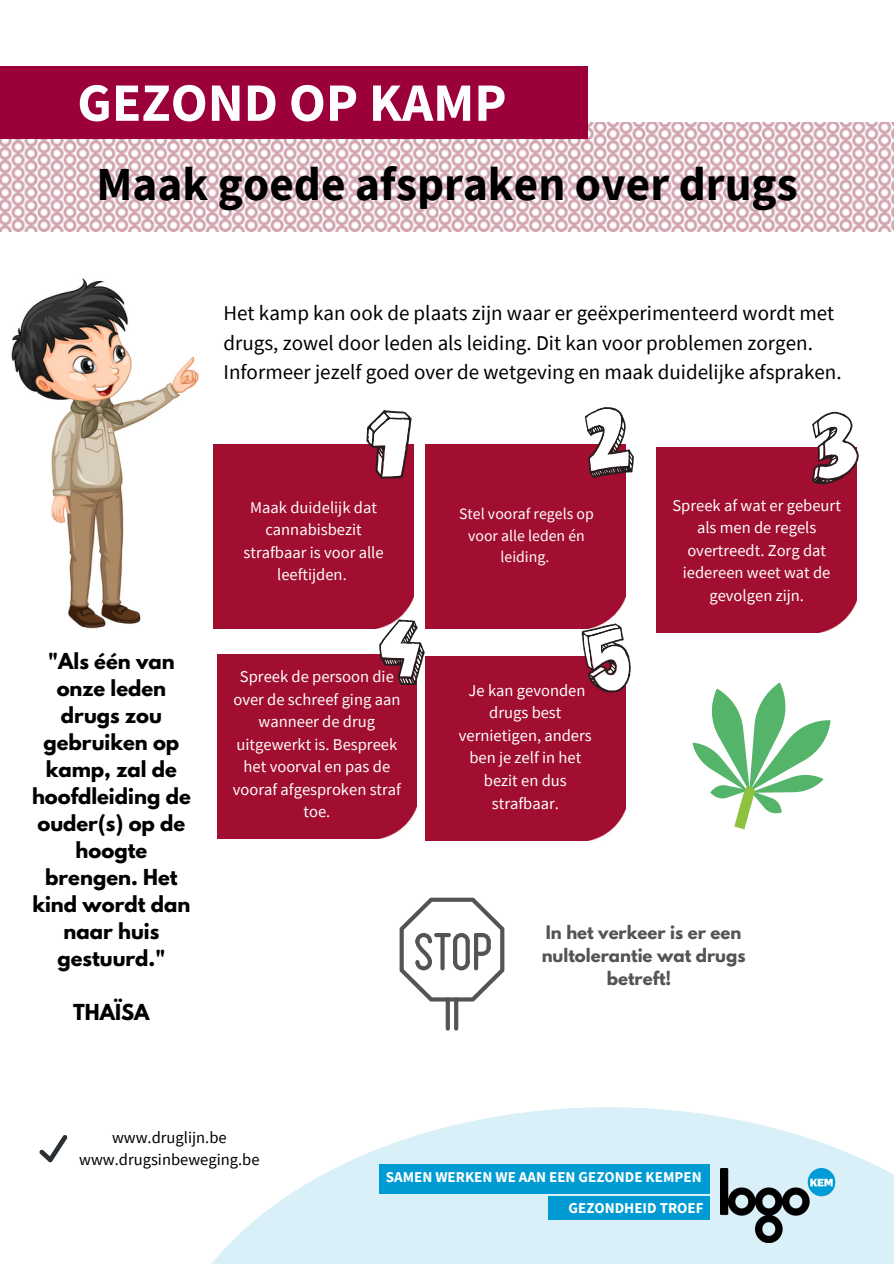
<style>
.page{position:relative;width:894px;height:1264px;background:#fff}
.page>*{position:absolute;margin:0;border:0;box-sizing:border-box;transform-origin:0 0}
.t1{font:700 54px "Source Sans Pro";color:#fefeff}
.t2{font:700 47.25px "Source Sans Pro";color:#000}
.t3{font:21px/29.2px "Source Sans Pro";color:#000}
.t4{font:700 19.5px/27px "League Spartan";color:#000;text-align:center}
.t5{font:16.5px/22.5px "Source Sans Pro";color:#fefeff;text-align:center}
.t6{font:700 16.5px/23px "League Spartan";color:#545454;text-align:center}
.t7{font:16.5px/22.5px "Source Sans Pro";color:#000;text-align:center}
.t8{font:15.75px/21.5px "Source Sans Pro";color:#fefeff;text-align:center}
.t9{font:700 15px/30.3px "Source Sans Pro";color:#fff;text-align:right}
</style>
<div class="page">
<img style="left:0;top:122px;width:893px;height:110px">
<svg style="left:212px;top:1107px;width:681px;height:156px;fill:#daf0f8"></svg>
<img style="left:720px;top:1168px;width:115px;height:74px">
<div style="left:379px;top:1163px;width:330px;height:30px;background:#009bd2"></div>
<div style="left:548px;top:1196px;width:161px;height:23px;background:#009bd2"></div>
<div style="left:0;top:66px;width:587px;height:73px;background:#9b003b"></div>
<svg style="left:39px;top:1135px;width:28px;height:27px"></svg>
<div style="left:214px;top:444px;width:199px;height:185px;background:#a10e2f"></div>
<div style="left:217px;top:654px;width:199px;height:184px;background:#a10e2f"></div>
<div style="left:425px;top:656px;width:200px;height:185px;background:#a10e2f"></div>
<div style="left:425px;top:444px;width:200px;height:185px;background:#a10e2f"></div>
<div style="left:656px;top:448px;width:200px;height:184px;background:#a10e2f"></div>
<svg style="left:366px;top:410px;width:45px;height:68px"></svg>
<svg style="left:584px;top:407px;width:49px;height:71px"></svg>
<svg style="left:811px;top:411px;width:47px;height:73px"></svg>
<svg style="left:379px;top:619px;width:45px;height:66px"></svg>
<svg style="left:581px;top:623px;width:49px;height:69px"></svg>
<svg style="left:692px;top:682px;width:139px;height:147px"></svg>
<svg style="left:399px;top:897px;width:105px;height:104px"></svg>
<svg style="left:474px;top:951px;width:10px;height:4px"></svg>
<hr style="left:474px;top:933px;width:4px;height:37px;background:#545454;border-radius:2px">
<svg style="left:486px;top:939px;width:4px;height:10px"></svg>
<div style="left:445px;top:997px;width:5px;height:33px;background:#545454;border-radius:2px"></div>
<svg style="left:454px;top:997px;width:4px;height:33px"></svg>
<img style="left:11px;top:278px;width:188px;height:350px">
<h1 class="t1" style="left:77px;top:68px;width:430px">GEZOND OP KAMP</h1>
<h2 class="t2" style="left:96px;top:154px;width:702px">Maak goede afspraken over drugs</h2>
<p class="t3" style="left:223px;top:298px;width:619px">Het kamp kan ook de plaats zijn waar er geëxperimenteerd wordt met drugs, zowel door leden als leiding. Dit kan voor problemen zorgen.<br>Informeer jezelf goed over de wetgeving en maak duidelijke afspraken.</p>
<p class="t4" style="left:32px;top:650px;width:160px">"Als één van onze leden drugs zou gebruiken op kamp, zal de hoofdleiding de ouder(s) op de hoogte brengen. Het kind wordt dan naar huis gestuurd."</p>
<p class="t4" style="left:73px;top:1001px;width:78px">THAÏSA</p>
<p class="t5" style="left:243px;top:496px;width:141px">Maak duidelijk dat cannabisbezit strafbaar is voor alle leeftijden.</p>
<p class="t5" style="left:672px;top:493px;width:170px">Spreek af wat er gebeurt als men de regels overtreedt. Zorg dat iedereen weet wat de gevolgen zijn.</p>
<p class="t8" style="left:459px;top:503px;width:136px">Stel vooraf regels op voor alle leden én leiding.</p>
<p class="t5" style="left:233px;top:665px;width:170px">Spreek de persoon die over de schreef ging aan wanneer de drug uitgewerkt is. Bespreek het voorval en pas de vooraf afgesproken straf toe.</p>
<p class="t5" style="left:459px;top:678px;width:134px">Je kan gevonden drugs best vernietigen, anders ben je zelf in het bezit en dus strafbaar.</p>
<p class="t6" style="left:541px;top:923px;width:205px">In het verkeer is er een nultolerantie wat drugs betreft!</p>
<p class="t7" style="left:79px;top:1125px;width:182px">www.druglijn.be www.drugsinbeweging.be</p>
<p class="t9" style="left:385px;top:1161px;width:319px">SAMEN WERKEN WE AAN EEN GEZONDE KEMPEN<br>GEZONDHEID TROEF</p>
</div>
